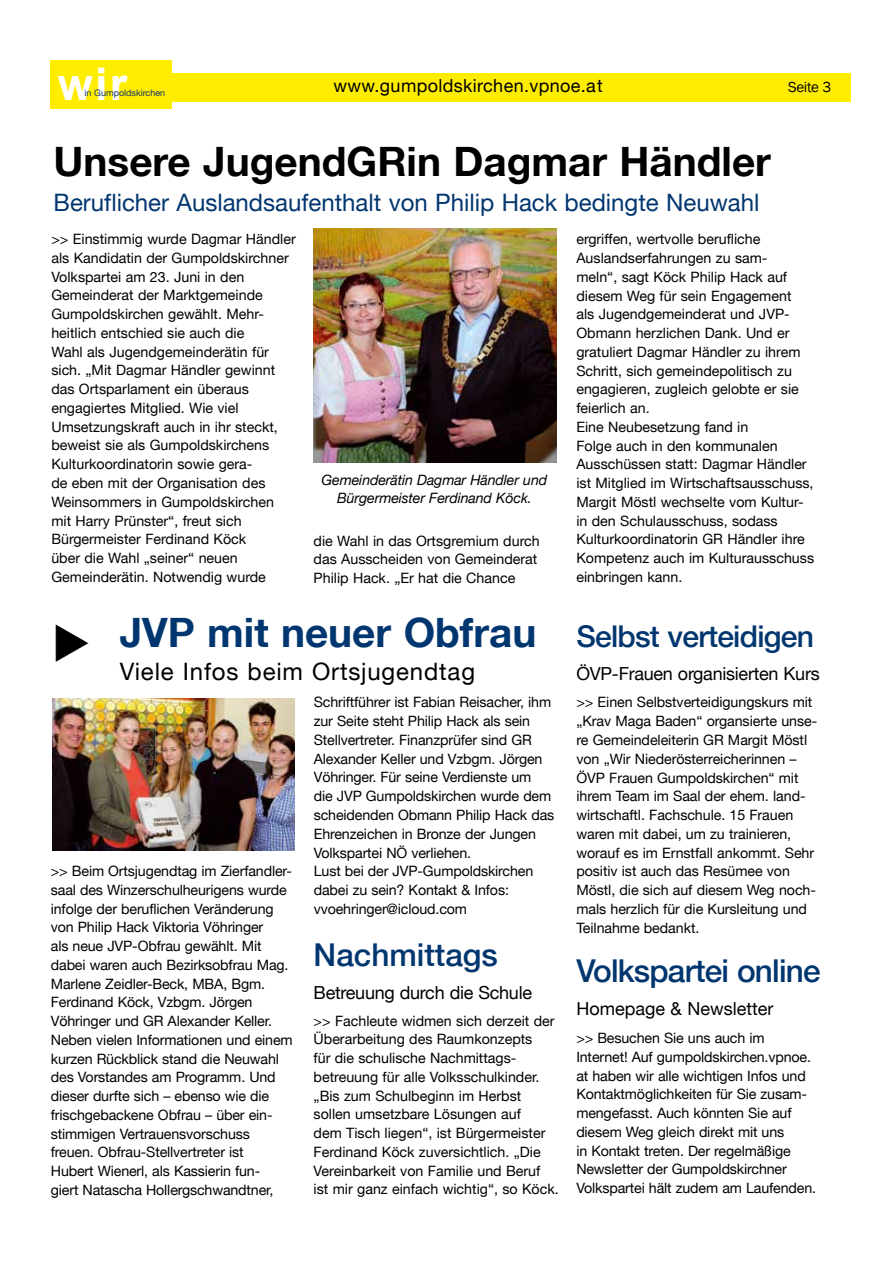
<style>
.page{position:relative;width:893px;height:1263px;background:#fff}
.page>*{position:absolute;margin:0;border:0;box-sizing:border-box;transform-origin:0 0}
.t1{font:700 45px "Arial";color:#fff}
.t2{font:700 40.5px "Helvetica Neue";color:#000}
.t3{font:700 40.5px "Helvetica Neue";color:#00366f}
.t4{font:500 31.5px "Helvetica Neue";letter-spacing:-.025em;color:#00366f}
.t5{font:500 31.5px "Helvetica Neue";color:#00366f}
.t6{font:500 30px "Helvetica Neue";letter-spacing:-.025em;color:#00366f}
.t7{font:24px "Helvetica Neue";color:#00366f}
.t8{font:24px "Helvetica Neue";letter-spacing:.035em;color:#000}
.t9{font:18px "Helvetica Neue";letter-spacing:-.015em;color:#000}
.t10{font:18px "Helvetica Neue";letter-spacing:.02em;color:#000}
.t11{font:15px "Franklin Gothic";letter-spacing:-.02em;color:#000}
.t12{font:14.25px/18.8px "Helvetica Neue";letter-spacing:-.005em;color:#000}
.t13{font:italic 14.25px/18.8px "Helvetica Neue";letter-spacing:-.01em;color:#000;text-align:center}
.t14{font:9px "Helvetica Neue";color:#143667}
</style>
<div class="page">
<div style="left:50px;top:73px;width:800px;height:29px;background:#ffed00"></div>
<div style="left:50px;top:60px;width:121px;height:48px;background:#ffed00"></div>
<img style="left:314px;top:229px;width:243px;height:233px">
<img style="left:52px;top:698px;width:242px;height:152px">
<h1 class="t1" style="left:58px;top:52px;width:71px">wir</h1>
<p class="t14" style="left:85px;top:88px;width:82px">in Gumpoldskirchen</p>
<p class="t10" style="left:334px;top:75px;width:271px">www.gumpoldskirchen.vpnoe.at</p>
<p class="t11" style="left:788px;top:78px;width:45px">Seite 3</p>
<h2 class="t2" style="left:54px;top:137px;width:719px">Unsere JugendGRin Dagmar Händler</h2>
<h3 class="t7" style="left:54px;top:188px;width:707px">Beruflicher Auslandsaufenthalt von Philip Hack bedingte Neuwahl</h3>
<p class="t12" style="left:51px;top:230px;width:246px">&gt;&gt; Einstimmig wurde Dagmar Händler als Kandidatin der Gumpoldskirchner<br>Volkspartei am 23. Juni in den<br>Gemeinderat der Marktgemeinde<br>Gumpoldskirchen gewählt. Mehr&shy;heitlich entschied sie auch die<br>Wahl als Jugendgemeinderätin für sich. „Mit Dagmar Händler gewinnt das Ortsparlament ein überaus engagiertes Mitglied. Wie viel<br>Umsetzungskraft auch in ihr steckt, beweist sie als Gumpoldskirchens<br>Kulturkoordinatorin sowie gera-<br>de eben mit der Organisation des<br>Weinsommers in Gumpoldskirchen mit Harry Prünster“, freut sich<br>Bürgermeister Ferdinand Köck<br>über die Wahl „seiner“ neuen<br>Gemeinderätin. Notwendig wurde</p>
<p class="t13" style="left:322px;top:470px;width:227px">Gemeinderätin Dagmar Händler und<br>Bürgermeister Ferdinand Köck.</p>
<p class="t12" style="left:314px;top:531px;width:228px">die Wahl in das Ortsgremium durch das Ausscheiden von Gemeinderat<br>Philip Hack. „Er hat die Chance</p>
<h2 class="t3" style="left:120px;top:607px;width:418px">JVP mit neuer Obfrau</h2>
<h3 class="t8" style="left:120px;top:657px;width:357px">Viele Infos beim Ortsjugendtag</h3>
<p class="t12" style="left:51px;top:861px;width:243px">&gt;&gt; Beim Ortsjugendtag im Zierfandler&shy;saal des Winzerschulheurigens wurde infolge der beruflichen Veränderung von Philip Hack Viktoria Vöhringer<br>als neue JVP-Obfrau gewählt. Mit dabei waren auch Bezirksobfrau Mag.<br>Marlene Zeidler-Beck, MBA, Bgm.<br>Ferdinand Köck, Vzbgm. Jörgen Vöhringer und GR Alexander Keller.<br>Neben vielen Informationen und einem kurzen Rückblick stand die Neuwahl des Vorstandes am Programm. Und dieser durfte sich – ebenso wie die frischgebackene Obfrau – über ein&shy;stimmigen Vertrauensvorschuss freuen. Obfrau-Stellvertreter ist<br>Hubert Wienerl, als Kassierin fun-<br>giert Natascha Hollergschwandtner,</p>
<p class="t12" style="left:314px;top:693px;width:242px">Schriftführer ist Fabian Reisacher, ihm zur Seite steht Philip Hack als sein Stellvertreter. Finanzprüfer sind GR Alexander Keller und Vzbgm. Jörgen Vöhringer. Für seine Verdienste um<br>die JVP Gumpoldskirchen wurde dem scheidenden Obmann Philip Hack das Ehrenzeichen in Bronze der Jungen Volkspartei NÖ verliehen.<br>Lust bei der JVP-Gumpoldskirchen dabei zu sein? Kontakt &amp; Infos: vvoehringer@icloud.com</p>
<h3 class="t5" style="left:314px;top:936px;width:186px">Nachmittags</h3>
<p class="t9" style="left:314px;top:982px;width:220px">Betreuung durch die Schule</p>
<p class="t12" style="left:314px;top:1011px;width:247px">&gt;&gt; Fachleute widmen sich derzeit der Überarbeitung des Raumkonzepts<br>für die schulische Nachmittags&shy;betreuung für alle Volksschulkinder. „Bis zum Schulbeginn im Herbst sollen umsetzbare Lösungen auf<br>dem Tisch liegen“, ist Bürgermeister Ferdinand Köck zuversichtlich. „Die Vereinbarkeit von Familie und Beruf<br>ist mir ganz einfach wichtig“, so Köck.</p>
<p class="t12" style="left:576px;top:230px;width:239px">ergriffen, wertvolle berufliche<br>Auslandserfahrungen zu sam-<br>meln“, sagt Köck Philip Hack auf diesem Weg für sein Engagement<br>als Jugendgemeinderat und JVP-<br>Obmann herzlichen Dank. Und er gratuliert Dagmar Händler zu ihrem<br>Schritt, sich gemeindepolitisch zu engagieren, zugleich gelobte er sie feierlich an.<br>Eine Neubesetzung fand in<br>Folge auch in den kommunalen<br>Ausschüssen statt: Dagmar Händler ist Mitglied im Wirtschaftsausschuss,<br>Margit Möstl wechselte vom Kultur&shy;in den Schulausschuss, sodass<br>Kulturkoordinatorin GR Händler ihre<br>Kompetenz auch im Kulturausschuss einbringen kann.</p>
<h3 class="t6" style="left:576px;top:618px;width:239px">Selbst verteidigen</h3>
<p class="t9" style="left:576px;top:663px;width:245px">ÖVP-Frauen organisierten Kurs</p>
<p class="t12" style="left:576px;top:693px;width:242px">&gt;&gt; Einen Selbstverteidigungskurs mit „Krav Maga Baden“ organsierte unse&shy;re Gemeindeleiterin GR Margit Möstl von „Wir Niederösterreicherinnen – ÖVP Frauen Gumpoldskirchen“ mit ihrem Team im Saal der ehem. land&shy;wirtschaftl. Fachschule. 15 Frauen waren mit dabei, um zu trainieren, worauf es im Ernstfall ankommt. Sehr positiv ist auch das Resümee von Möstl, die sich auf diesem Weg noch&shy;mals herzlich für die Kursleitung und Teilnahme bedankt.</p>
<h3 class="t4" style="left:576px;top:951px;width:246px">Volkspartei online</h3>
<p class="t9" style="left:576px;top:997px;width:199px">Homepage &amp; Newsletter</p>
<p class="t12" style="left:576px;top:1028px;width:241px">&gt;&gt; Besuchen Sie uns auch im Internet! Auf gumpoldskirchen.vpnoe. at haben wir alle wichtigen Infos und Kontaktmöglichkeiten für Sie zusam&shy;mengefasst. Auch könnten Sie auf diesem Weg gleich direkt mit uns<br>in Kontakt treten. Der regelmäßige Newsletter der Gumpoldskirchner Volkspartei hält zudem am Laufenden.</p>
</div>
